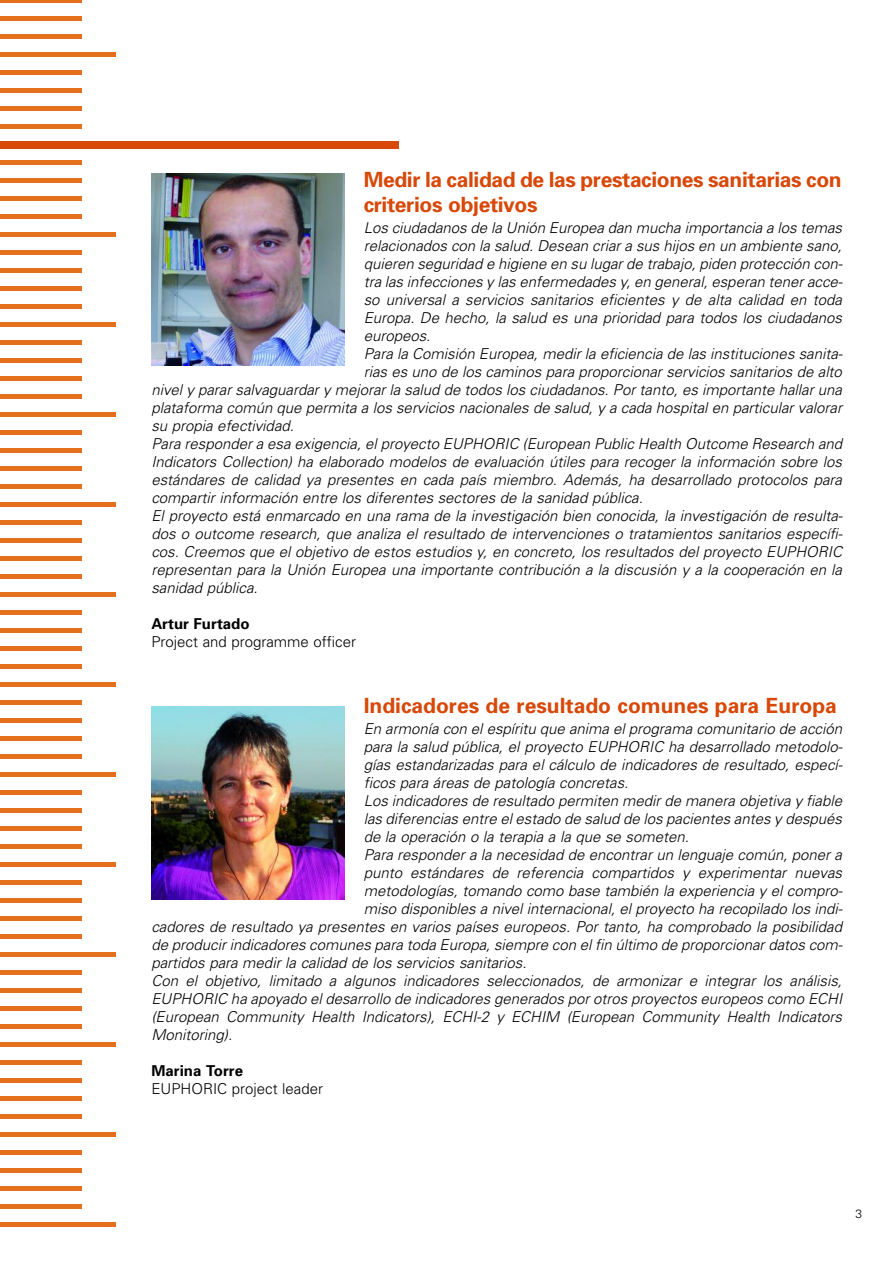
<style>
.page{position:relative;width:893px;height:1263px;background:#fff}
.page>*{position:absolute;margin:0;border:0;box-sizing:border-box;transform-origin:0 0}
.t1{font:700 21px/25.2px "Univers";letter-spacing:-.015em;color:#d74809}
.t2{font:italic 300 15px "Univers";color:#000}
.t3{font:300 15px "Univers";color:#000}
.t4{font:700 15px "Univers";color:#000}
.t5{font:300 12px "Univers";color:#000}
</style>
<div class="page">
<img style="left:151px;top:173px;width:193px;height:193px">
<img style="left:151px;top:706px;width:193px;height:193px">
<div style="left:0;top:1222px;width:115px;height:5px;background:#e4701e"></div>
<div style="left:0;top:1204px;width:82px;height:5px;background:#e4701e"></div>
<div style="left:0;top:1186px;width:82px;height:5px;background:#e4701e"></div>
<div style="left:0;top:1168px;width:82px;height:5px;background:#e4701e"></div>
<div style="left:0;top:1150px;width:82px;height:5px;background:#e4701e"></div>
<hr style="left:0;top:1043px;width:115px;height:4px;background:#e4701e">
<div style="left:0;top:1060px;width:82px;height:5px;background:#e4701e"></div>
<div style="left:0;top:1078px;width:82px;height:5px;background:#e4701e"></div>
<div style="left:0;top:1096px;width:82px;height:5px;background:#e4701e"></div>
<div style="left:0;top:1114px;width:82px;height:5px;background:#e4701e"></div>
<div style="left:0;top:1132px;width:115px;height:5px;background:#e4701e"></div>
<div style="left:0;top:1024px;width:82px;height:5px;background:#e4701e"></div>
<hr style="left:0;top:1007px;width:82px;height:4px;background:#e4701e">
<div style="left:0;top:988px;width:82px;height:5px;background:#e4701e"></div>
<hr style="left:0;top:971px;width:82px;height:4px;background:#e4701e">
<div style="left:0;top:862px;width:115px;height:5px;background:#e4701e"></div>
<div style="left:0;top:880px;width:82px;height:5px;background:#e4701e"></div>
<div style="left:0;top:898px;width:82px;height:5px;background:#e4701e"></div>
<div style="left:0;top:916px;width:82px;height:5px;background:#e4701e"></div>
<hr style="left:0;top:935px;width:82px;height:4px;background:#e4701e">
<div style="left:0;top:952px;width:115px;height:5px;background:#e4701e"></div>
<div style="left:0;top:844px;width:82px;height:5px;background:#e4701e"></div>
<div style="left:0;top:826px;width:82px;height:5px;background:#e4701e"></div>
<div style="left:0;top:808px;width:82px;height:5px;background:#e4701e"></div>
<div style="left:0;top:790px;width:82px;height:5px;background:#e4701e"></div>
<div style="left:0;top:682px;width:115px;height:5px;background:#e4701e"></div>
<div style="left:0;top:700px;width:82px;height:5px;background:#e4701e"></div>
<div style="left:0;top:718px;width:82px;height:5px;background:#e4701e"></div>
<div style="left:0;top:736px;width:82px;height:5px;background:#e4701e"></div>
<div style="left:0;top:754px;width:82px;height:5px;background:#e4701e"></div>
<div style="left:0;top:772px;width:115px;height:5px;background:#e4701e"></div>
<div style="left:0;top:664px;width:82px;height:5px;background:#e4701e"></div>
<div style="left:0;top:646px;width:82px;height:5px;background:#e4701e"></div>
<div style="left:0;top:628px;width:82px;height:5px;background:#e4701e"></div>
<div style="left:0;top:610px;width:82px;height:5px;background:#e4701e"></div>
<div style="left:0;top:502px;width:115px;height:5px;background:#e4701e"></div>
<hr style="left:0;top:521px;width:82px;height:4px;background:#e4701e">
<div style="left:0;top:538px;width:82px;height:5px;background:#e4701e"></div>
<div style="left:0;top:556px;width:82px;height:5px;background:#e4701e"></div>
<div style="left:0;top:574px;width:82px;height:5px;background:#e4701e"></div>
<div style="left:0;top:592px;width:115px;height:5px;background:#e4701e"></div>
<hr style="left:0;top:485px;width:82px;height:4px;background:#e4701e">
<div style="left:0;top:466px;width:82px;height:5px;background:#e4701e"></div>
<hr style="left:0;top:449px;width:82px;height:4px;background:#e4701e">
<div style="left:0;top:430px;width:82px;height:5px;background:#e4701e"></div>
<div style="left:0;top:322px;width:115px;height:5px;background:#e4701e"></div>
<div style="left:0;top:340px;width:82px;height:5px;background:#e4701e"></div>
<div style="left:0;top:358px;width:82px;height:5px;background:#e4701e"></div>
<div style="left:0;top:376px;width:82px;height:5px;background:#e4701e"></div>
<div style="left:0;top:394px;width:82px;height:5px;background:#e4701e"></div>
<hr style="left:0;top:413px;width:115px;height:4px;background:#e4701e">
<div style="left:0;top:304px;width:82px;height:5px;background:#e4701e"></div>
<div style="left:0;top:286px;width:82px;height:5px;background:#e4701e"></div>
<div style="left:0;top:268px;width:82px;height:5px;background:#e4701e"></div>
<div style="left:0;top:250px;width:82px;height:5px;background:#e4701e"></div>
<div style="left:0;top:160px;width:82px;height:5px;background:#e4701e"></div>
<div style="left:0;top:178px;width:82px;height:5px;background:#e4701e"></div>
<div style="left:0;top:196px;width:82px;height:5px;background:#e4701e"></div>
<div style="left:0;top:214px;width:82px;height:5px;background:#e4701e"></div>
<div style="left:0;top:232px;width:115px;height:5px;background:#e4701e"></div>
<div style="left:0;top:124px;width:82px;height:5px;background:#e4701e"></div>
<div style="left:0;top:106px;width:82px;height:5px;background:#e4701e"></div>
<div style="left:0;top:88px;width:82px;height:5px;background:#e4701e"></div>
<div style="left:0;top:70px;width:82px;height:5px;background:#e4701e"></div>
<hr style="left:0;top:0;width:82px;height:3px;background:#e4701e">
<div style="left:0;top:16px;width:82px;height:5px;background:#e4701e"></div>
<div style="left:0;top:34px;width:82px;height:5px;background:#e4701e"></div>
<div style="left:0;top:52px;width:115px;height:5px;background:#e4701e"></div>
<div style="left:0;top:141px;width:398px;height:8px;background:#d74809"></div>
<h1 class="t1" style="left:364px;top:169px;width:479px">Medir la calidad de las prestaciones sanitarias con criterios objetivos</h1>
<p class="t2" style="left:364px;top:222px;width:480px">Los ciudadanos de la Unión Europea dan mucha importancia a los temas</p>
<p class="t2" style="left:364px;top:240px;width:480px">relacionados con la salud. Desean criar a sus hijos en un ambiente sano,</p>
<p class="t2" style="left:364px;top:258px;width:481px">quieren seguridad e higiene en su lugar de trabajo, piden protección con-</p>
<p class="t2" style="left:364px;top:276px;width:481px">tra las infecciones y las enfermedades y, en general, esperan tener acce-</p>
<p class="t2" style="left:364px;top:294px;width:480px">so universal a servicios sanitarios eficientes y de alta calidad en toda</p>
<p class="t2" style="left:364px;top:312px;width:480px">Europa. De hecho, la salud es una prioridad para todos los ciudadanos</p>
<p class="t2" style="left:364px;top:330px;width:68px">europeos.</p>
<p class="t2" style="left:364px;top:348px;width:481px">Para la Comisión Europea, medir la eficiencia de las instituciones sanita-</p>
<p class="t2" style="left:364px;top:366px;width:480px">rias es uno de los caminos para proporcionar servicios sanitarios de alto</p>
<p class="t2" style="left:151px;top:384px;width:692px">nivel y parar salvaguardar y mejorar la salud de todos los ciudadanos. Por tanto, es importante hallar una</p>
<p class="t2" style="left:151px;top:402px;width:692px">plataforma común que permita a los servicios nacionales de salud, y a cada hospital en particular valorar</p>
<p class="t2" style="left:151px;top:420px;width:144px">su propia efectividad.</p>
<p class="t2" style="left:151px;top:438px;width:692px">Para responder a esa exigencia, el proyecto EUPHORIC (European Public Health Outcome Research and</p>
<p class="t2" style="left:151px;top:456px;width:692px">Indicators Collection) ha elaborado modelos de evaluación útiles para recoger la información sobre los</p>
<p class="t2" style="left:151px;top:474px;width:692px">estándares de calidad ya presentes en cada país miembro. Además, ha desarrollado protocolos para</p>
<p class="t2" style="left:151px;top:492px;width:493px">compartir información entre los diferentes sectores de la sanidad pública.</p>
<p class="t2" style="left:151px;top:510px;width:693px">El proyecto está enmarcado en una rama de la investigación bien conocida, la investigación de resulta-</p>
<p class="t2" style="left:151px;top:528px;width:693px">dos o outcome research, que analiza el resultado de intervenciones o tratamientos sanitarios específi-</p>
<p class="t2" style="left:151px;top:546px;width:692px">cos. Creemos que el objetivo de estos estudios y, en concreto, los resultados del proyecto EUPHORIC</p>
<p class="t2" style="left:151px;top:564px;width:692px">representan para la Unión Europea una importante contribución a la discusión y a la cooperación en la</p>
<p class="t2" style="left:151px;top:582px;width:108px">sanidad pública.</p>
<p class="t4" style="left:151px;top:618px;width:100px">Artur Furtado</p>
<p class="t3" style="left:151px;top:636px;width:206px">Project and programme officer</p>
<h1 class="t1" style="left:364px;top:695px;width:475px">Indicadores de resultado comunes para Europa</h1>
<p class="t2" style="left:364px;top:723px;width:480px">En armonía con el espíritu que anima el programa comunitario de acción</p>
<p class="t2" style="left:364px;top:741px;width:480px">para la salud pública, el proyecto EUPHORIC ha desarrollado metodolo-</p>
<p class="t2" style="left:364px;top:759px;width:481px">gías estandarizadas para el cálculo de indicadores de resultado, especí-</p>
<p class="t2" style="left:364px;top:777px;width:266px">ficos para áreas de patología concretas.</p>
<p class="t2" style="left:364px;top:795px;width:480px">Los indicadores de resultado permiten medir de manera objetiva y fiable</p>
<p class="t2" style="left:364px;top:813px;width:480px">las diferencias entre el estado de salud de los pacientes antes y después</p>
<p class="t2" style="left:364px;top:831px;width:327px">de la operación o la terapia a la que se someten.</p>
<p class="t2" style="left:364px;top:849px;width:480px">Para responder a la necesidad de encontrar un lenguaje común, poner a</p>
<p class="t2" style="left:364px;top:867px;width:480px">punto estándares de referencia compartidos y experimentar nuevas</p>
<p class="t2" style="left:364px;top:885px;width:481px">metodologías, tomando como base también la experiencia y el compro-</p>
<p class="t2" style="left:364px;top:903px;width:481px">miso disponibles a nivel internacional, el proyecto ha recopilado los indi-</p>
<p class="t2" style="left:151px;top:921px;width:692px">cadores de resultado ya presentes en varios países europeos. Por tanto, ha comprobado la posibilidad</p>
<p class="t2" style="left:151px;top:939px;width:693px">de producir indicadores comunes para toda Europa, siempre con el fin último de proporcionar datos com-</p>
<p class="t2" style="left:151px;top:957px;width:377px">partidos para medir la calidad de los servicios sanitarios.</p>
<p class="t2" style="left:151px;top:975px;width:692px">Con el objetivo, limitado a algunos indicadores seleccionados, de armonizar e integrar los análisis,</p>
<p class="t2" style="left:151px;top:993px;width:692px">EUPHORIC ha apoyado el desarrollo de indicadores generados por otros proyectos europeos como ECHI</p>
<p class="t2" style="left:151px;top:1011px;width:692px">(European Community Health Indicators), ECHI-2 y ECHIM (European Community Health Indicators</p>
<p class="t2" style="left:151px;top:1029px;width:82px">Monitoring).</p>
<p class="t4" style="left:151px;top:1065px;width:93px">Marina Torre</p>
<p class="t3" style="left:151px;top:1083px;width:173px">EUPHORIC project leader</p>
<p class="t5" style="left:855px;top:1209px;width:8px">3</p>
</div>
